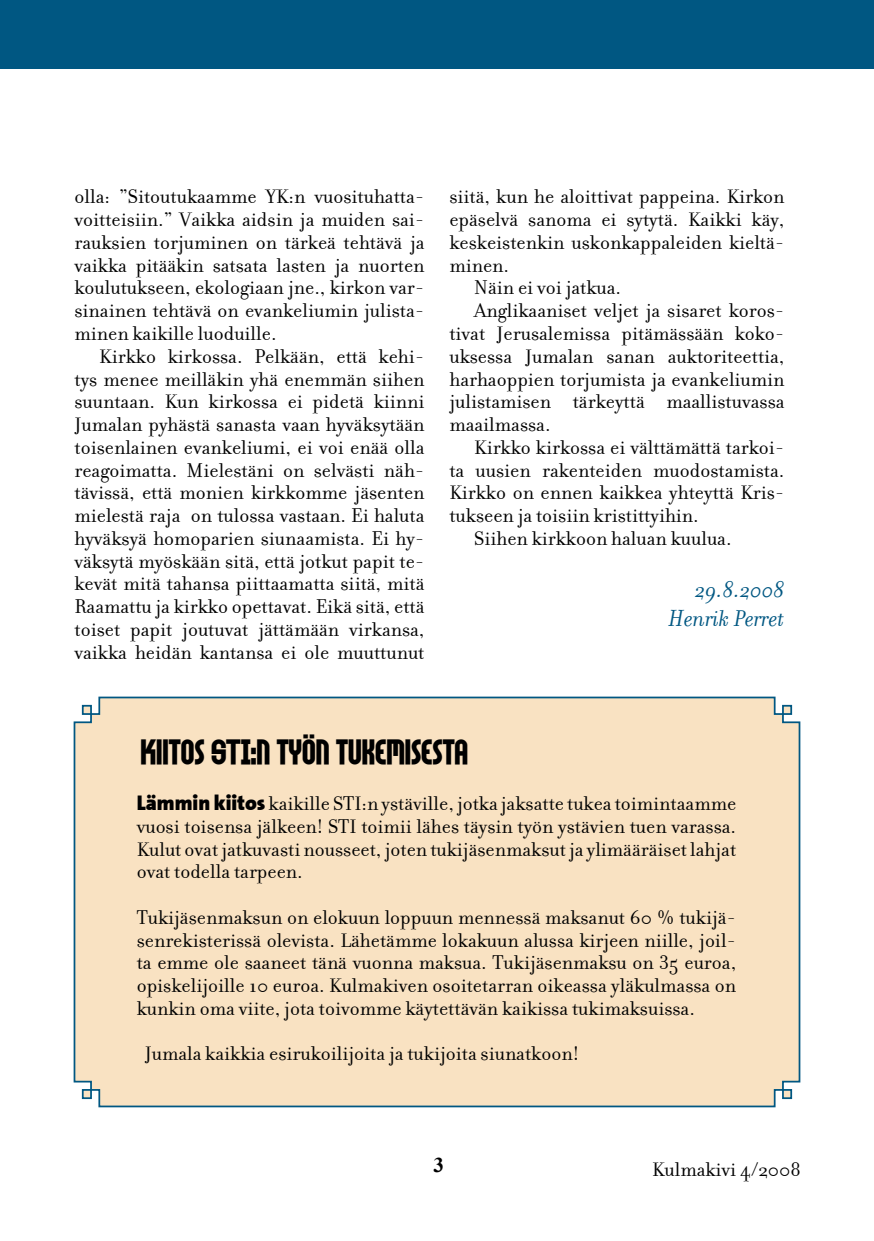
<style>
.page{position:relative;width:874px;height:1241px;background:#fff}
.page>*{position:absolute;margin:0;border:0;box-sizing:border-box;transform-origin:0 0}
.t1{font:31.5px "Tokyo One Solid";color:#000}
.t2{font:italic 24.5px/29.4px "Filosofia";color:#005782;text-align:right}
.t3{font:21px/22.8px "Filosofia";color:#000;text-align:justify}
.s1{font-family:"The Sans Black Plain"}
</style>
<div class="page">
<div style="left:0;top:0;width:873px;height:69px;background:#005782"></div>
<div style="left:73px;top:696px;width:727px;height:411px;background:#f9e2c2"></div>
<p class="t3" style="left:74px;top:186px;width:351px">olla: ”Sitoutukaamme YK:n vuosituhatta&shy;voitteisiin.” Vaikka aidsin ja muiden sai&shy;rauksien torjuminen on tärkeä tehtävä ja vaikka pitääkin satsata lasten ja nuorten koulutukseen, ekologiaan jne., kirkon var&shy;sinainen tehtävä on evankeliumin julista&shy;minen kaikille luoduille.</p>
<p class="t3" style="left:74px;top:345px;width:351px;text-indent:25px">Kirkko kirkossa. Pelkään, että kehi&shy;tys menee meilläkin yhä enemmän siihen suuntaan. Kun kirkossa ei pidetä kiinni Jumalan pyhästä sanasta vaan hyväksytään toisenlainen evankeliumi, ei voi enää olla reagoimatta. Mielestäni on selvästi näh&shy;tävissä, että monien kirkkomme jäsenten mielestä raja on tulossa vastaan. Ei haluta hyväksyä homoparien siunaamista. Ei hy&shy;väksytä myöskään sitä, että jotkut papit te&shy;kevät mitä tahansa piittaamatta siitä, mitä Raamattu ja kirkko opettavat. Eikä sitä, että toiset papit joutuvat jättämään virkansa, vaikka heidän kantansa ei ole muuttunut</p>
<p class="t3" style="left:449px;top:186px;width:336px">siitä, kun he aloittivat pappeina. Kirkon</p>
<p class="t3" style="left:449px;top:208px;width:336px">epäselvä sanoma ei sytytä. Kaikki käy,</p>
<p class="t3" style="left:449px;top:231px;width:336px">keskeistenkin uskonkappaleiden kieltä-</p>
<p class="t3" style="left:449px;top:254px;width:61px">minen.</p>
<p class="t3" style="left:474px;top:277px;width:148px">Näin ei voi jatkua.</p>
<p class="t3" style="left:474px;top:299px;width:312px">Anglikaaniset veljet ja sisaret koros-</p>
<p class="t3" style="left:449px;top:322px;width:336px">tivat Jerusalemissa pitämässään koko-</p>
<p class="t3" style="left:449px;top:345px;width:336px">uksessa Jumalan sanan auktoriteettia,</p>
<p class="t3" style="left:449px;top:368px;width:336px">harhaoppien torjumista ja evankeliumin</p>
<p class="t3" style="left:449px;top:390px;width:336px">julistamisen tärkeyttä maallistuvassa</p>
<p class="t3" style="left:449px;top:413px;width:103px">maailmassa.</p>
<p class="t3" style="left:474px;top:436px;width:312px">Kirkko kirkossa ei välttämättä tarkoi-</p>
<p class="t3" style="left:449px;top:459px;width:336px">ta uusien rakenteiden muodostamista.</p>
<p class="t3" style="left:449px;top:481px;width:336px">Kirkko on ennen kaikkea yhteyttä Kris-</p>
<p class="t3" style="left:449px;top:504px;width:251px">tukseen ja toisiin kristittyihin.</p>
<p class="t3" style="left:474px;top:527px;width:259px">Siihen kirkkoon haluan kuulua.</p>
<p class="t2" style="left:668px;top:575px;width:117px">29.8.2008<br>Henrik Perret</p>
<h1 class="t1" style="left:140px;top:733px;width:329px">KIITOS STI:N TYÖN TUKEMISESTA</h1>
<p class="t3" style="left:137px;top:792px;width:600px"><span class="s1">Lämmin kiitos</span> kaikille STI:n ystäville, jotka jaksatte tukea toimintaamme vuosi toisensa jälkeen! STI toimii lähes täysin työn ystävien tuen varassa.<br>Kulut ovat jatkuvasti nousseet, joten tukijäsenmaksut ja ylimääräiset lahjat ovat todella tarpeen.</p>
<p class="t3" style="left:137px;top:906px;width:600px">Tukijäsenmaksun on elokuun loppuun mennessä maksanut 60 % tukijä&shy;senrekisterissä olevista. Lähetämme lokakuun alussa kirjeen niille, joil&shy;ta emme ole saaneet tänä vuonna maksua. Tukijäsenmaksu on 35 euroa, opiskelijoille 10 euroa. Kulmakiven osoitetarran oikeassa yläkulmassa on kunkin oma viite, jota toivomme käytettävän kaikissa tukimaksuissa.</p>
<p class="t3" style="left:145px;top:1042px;width:436px">Jumala kaikkia esirukoilijoita ja tukijoita siunatkoon!</p>
<p class="t3" style="left:651px;top:1158px;width:150px">Kulmakivi 4/2008</p>
</div>
